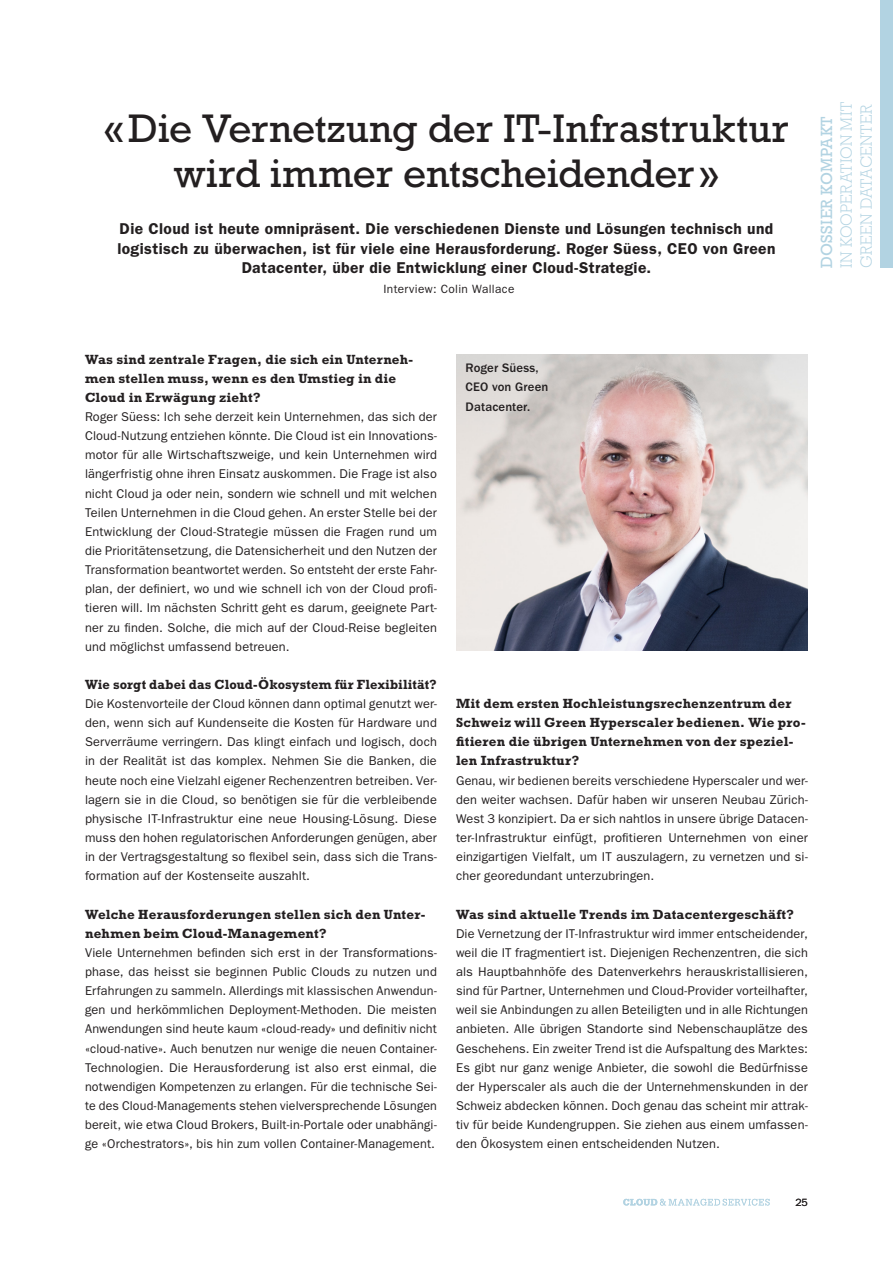
<style>
.page{position:relative;width:893px;height:1263px;background:#fff}
.page>*{position:absolute;margin:0;border:0;box-sizing:border-box;transform-origin:0 0}
.t1{font:40.5px/44.2px "Rockwell Std";color:#231f20;text-align:center}
.t2{font:300 16.5px/19.8px "Rockwell Std";letter-spacing:.025em;color:#b2d3e2}
.t3{font:16.5px "Rockwell Std";letter-spacing:.02em;color:#b2d3e2}
.t4{font:600 15.75px/19.5px "ITC Franklin Gothic Std";letter-spacing:.025em;color:#231f20;text-align:center}
.t5{font:700 13.5px/19.2px "Rockwell Std";letter-spacing:.015em;color:#231f20}
.t6{font:700 13.5px "Rockwell Std";letter-spacing:.015em;color:#231f20;scale:.96 1}
.t7{font:12.75px/19.2px "ITC Franklin Gothic Std";letter-spacing:.01em;color:#231f20;text-align:justify}
.t8{font:500 12.75px/19.2px "ITC Franklin Gothic Std";letter-spacing:.01em;color:#231f20}
.t9{font:12px "ITC Franklin Gothic Std";letter-spacing:.03em;color:#231f20}
.t10{font:10.5px "ITC Franklin Gothic Std";color:#231f20}
</style>
<div class="page">
<div style="left:880px;top:0;width:13px;height:268px;background:#b2d3e2"></div>
<svg style="left:623px;top:1199px;width:147px;height:6px"></svg>
<img style="left:456px;top:354px;width:352px;height:297px">
<h1 class="t1" style="left:104px;top:106px;width:686px">«Die Vernetzung der IT-Infrastruktur wird immer entscheidender »</h1>
<p class="t4" style="left:117px;top:219px;width:659px">Die Cloud ist heute omnipräsent. Die verschiedenen Dienste und Lösungen technisch und logistisch zu überwachen, ist für viele eine Herausforderung. Roger Süess, CEO von Green<br>Datacenter, über die Entwicklung einer Cloud-Strategie.</p>
<p class="t9" style="left:383px;top:282px;width:133px">Interview: Colin Wallace</p>
<p class="t3" style="left:817px;top:268px;width:153px;rotate:-90deg">DOSSIER KOMPAKT</p>
<p class="t2" style="left:836px;top:268px;width:167px;rotate:-90deg">IN KOOPERATION MIT<br>GREEN DATACENTER</p>
<p class="t5" style="left:85px;top:349px;width:330px">Was sind zentrale Fragen, die sich ein Unterneh&shy;men stellen muss, wenn es den Umstieg in die<br>Cloud in Erwägung zieht?</p>
<p class="t7" style="left:85px;top:407px;width:353px">Roger Süess: Ich sehe derzeit kein Unternehmen, das sich der Cloud-Nutzung entziehen könnte. Die Cloud ist ein Innovations&shy;motor für alle Wirtschaftszweige, und kein Unternehmen wird längerfristig ohne ihren Einsatz auskommen. Die Frage ist also nicht Cloud ja oder nein, sondern wie schnell und mit welchen Teilen Unternehmen in die Cloud gehen. An erster Stelle bei der Entwicklung der Cloud-Strategie müssen die Fragen rund um die Prioritätensetzung, die Datensicherheit und den Nutzen der Transformation beantwortet werden. So entsteht der erste Fahr&shy;plan, der definiert, wo und wie schnell ich von der Cloud profi&shy;tieren will. Im nächsten Schritt geht es darum, geeignete Part&shy;ner zu finden. Solche, die mich auf der Cloud-Reise begleiten und möglichst umfassend betreuen.</p>
<p class="t6" style="left:85px;top:676px;width:368px">Wie sorgt dabei das Cloud-Ökosystem für Flexibilität?</p>
<p class="t7" style="left:85px;top:694px;width:353px">Die Kostenvorteile der Cloud können dann optimal genutzt wer&shy;den, wenn sich auf Kundenseite die Kosten für Hardware und Serverräume verringern. Das klingt einfach und logisch, doch in der Realität ist das komplex. Nehmen Sie die Banken, die heute noch eine Vielzahl eigener Rechenzentren betreiben. Ver&shy;lagern sie in die Cloud, so benötigen sie für die verbleibende physische IT-Infrastruktur eine neue Housing-Lösung. Diese muss den hohen regulatorischen Anforderungen genügen, aber in der Vertragsgestaltung so flexibel sein, dass sich die Trans&shy;formation auf der Kostenseite auszahlt.</p>
<p class="t5" style="left:85px;top:904px;width:342px">Welche Herausforderungen stellen sich den Unter&shy;nehmen beim Cloud-Management?</p>
<p class="t7" style="left:85px;top:943px;width:353px">Viele Unternehmen befinden sich erst in der Transformations&shy;phase, das heisst sie beginnen Public Clouds zu nutzen und Erfahrungen zu sammeln. Allerdings mit klassischen Anwendun&shy;gen und herkömmlichen Deployment-Methoden. Die meisten Anwendungen sind heute kaum «cloud-ready» und definitiv nicht «cloud-native». Auch benutzen nur wenige die neuen Container-Technologien. Die Herausforderung ist also erst einmal, die notwendigen Kompetenzen zu erlangen. Für die technische Sei&shy;te des Cloud-Managements stehen vielversprechende Lösungen bereit, wie etwa Cloud Brokers, Built-in-Portale oder unabhängi&shy;ge «Orchestrators», bis hin zum vollen Container-Management.</p>
<p class="t8" style="left:466px;top:359px;width:84px">Roger Süess,<br>CEO von Green<br>Datacenter.</p>
<p class="t5" style="left:456px;top:694px;width:351px">Mit dem ersten Hochleistungsrechenzentrum der Schweiz will Green Hyperscaler bedienen. Wie pro&shy;fitieren die übrigen Unternehmen von der speziel&shy;len Infrastruktur?</p>
<p class="t7" style="left:456px;top:771px;width:353px">Genau, wir bedienen bereits verschiedene Hyperscaler und wer&shy;den weiter wachsen. Dafür haben wir unseren Neubau Zürich-West 3 konzipiert. Da er sich nahtlos in unsere übrige Datacen&shy;ter-Infrastruktur einfügt, profitieren Unternehmen von einer einzigartigen Vielfalt, um IT auszulagern, zu vernetzen und si&shy;cher georedundant unterzubringen.</p>
<p class="t5" style="left:456px;top:904px;width:340px">Was sind aktuelle Trends im Datacentergeschäft?</p>
<p class="t7" style="left:456px;top:924px;width:353px">Die Vernetzung der IT-Infrastruktur wird immer entscheidender, weil die IT fragmentiert ist. Diejenigen Rechenzentren, die sich als Hauptbahnhöfe des Datenverkehrs herauskristallisieren, sind für Partner, Unternehmen und Cloud-Provider vorteilhafter, weil sie Anbindungen zu allen Beteiligten und in alle Richtungen anbieten. Alle übrigen Standorte sind Nebenschauplätze des Geschehens. Ein zweiter Trend ist die Aufspaltung des Marktes:<br>Es gibt nur ganz wenige Anbieter, die sowohl die Bedürfnisse der Hyperscaler als auch die der Unternehmenskunden in der Schweiz abdecken können. Doch genau das scheint mir attrak&shy;tiv für beide Kundengruppen. Sie ziehen aus einem umfassen&shy;den Ökosystem einen entscheidenden Nutzen.</p>
<p class="t10" style="left:795px;top:1196px;width:14px">25</p>
</div>
